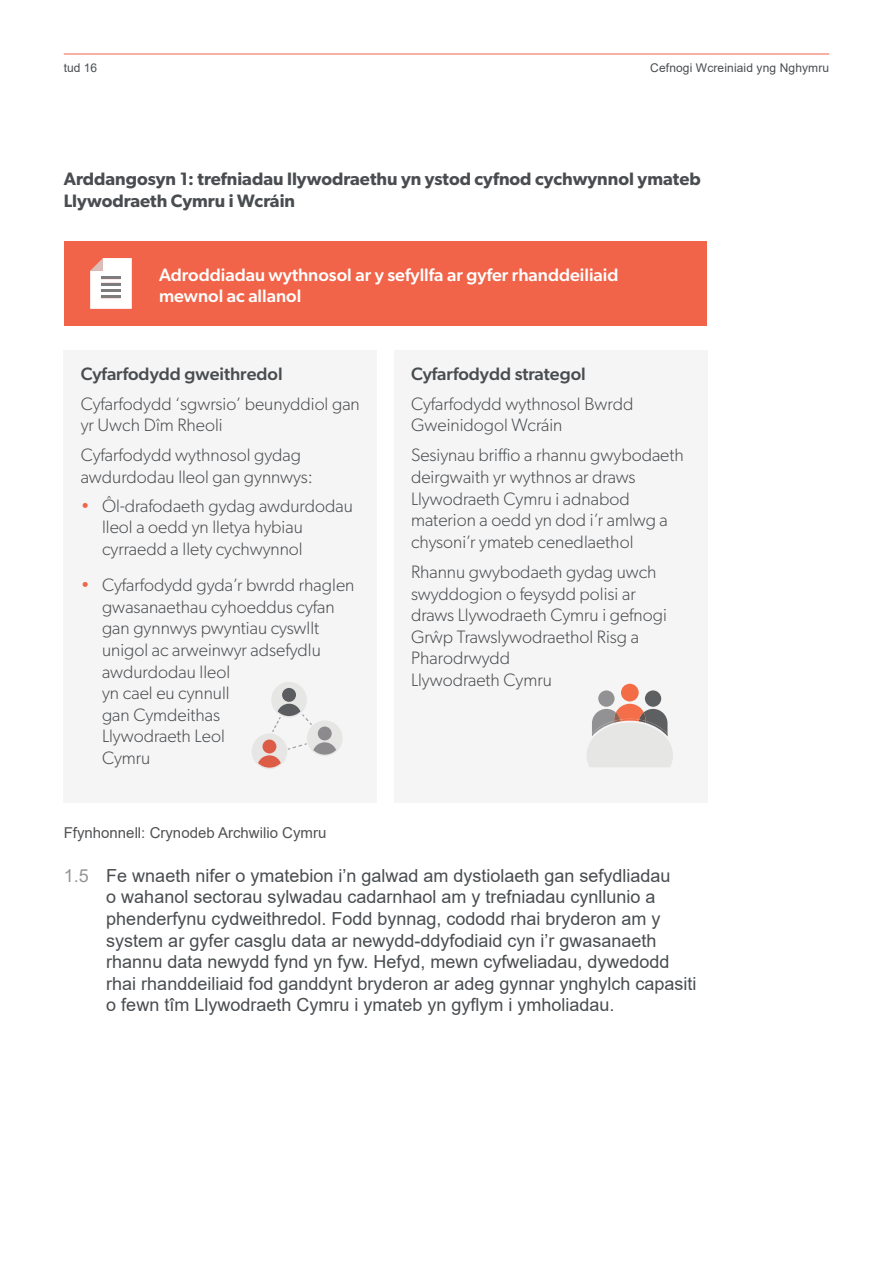
<style>
.page{position:relative;width:893px;height:1263px;background:#fff}
.page>*{position:absolute;margin:0;border:0;box-sizing:border-box;transform-origin:0 0}
.t1{font:300 18px/21.6px "Gibson";color:#494d50}
.t2{font:18px/21.6px "Arial";color:#494d50}
.Box___Figure_Heading{font:600 18px/22.5px "Gibson";color:#494d50}
.t3{font:500 18px/21px "Gibson";color:#fff}
.t4{font:500 18px "Gibson";color:#494d50}
.Exhibit_source{font:15px "Arial";color:#515254}
.t5{font:12px "Arial";letter-spacing:.01em;color:#494d50}
.s1{color:#f16449}
.s2{color:#939598}
</style>
<div class="page">
<hr style="left:64px;top:54px;width:765px;height:1px;background:#f16449">
<div style="left:65px;top:241px;width:642px;height:85px;background:#f16449"></div>
<svg style="left:90px;top:258px;width:42px;height:51px;background:#eee5e3"></svg>
<div style="left:64px;top:350px;width:313px;height:452px;background:#f6f5f5"></div>
<div style="left:394px;top:350px;width:313px;height:452px;background:#f6f5f5"></div>
<svg style="left:252px;top:682px;width:90px;height:87px"></svg>
<div style="left:598px;top:690px;width:17px;height:17px;background:#929194;border-radius:50%"></div>
<div style="left:645px;top:690px;width:16px;height:17px;background:#5d5f61;border-radius:50%"></div>
<div style="left:621px;top:684px;width:18px;height:17px;background:#f36c45;border-radius:50%"></div>
<svg style="left:587px;top:704px;width:86px;height:63px"></svg>
<p class="t5" style="left:64px;top:59px;width:35px">tud 16</p>
<p class="t5" style="left:650px;top:59px;width:180px">Cefnogi Wcreiniaid yng Nghymru</p>
<p class="Box___Figure_Heading" style="left:64px;top:167px;width:638px">Arddangosyn 1: trefniadau llywodraethu yn ystod cyfnod cychwynnol ymateb<br>Llywodraeth Cymru i Wcráin</p>
<p class="t3" style="left:159px;top:264px;width:461px">Adroddiadau wythnosol ar y sefyllfa ar gyfer rhanddeiliaid mewnol ac allanol</p>
<p class="t4" style="left:81px;top:363px;width:203px">Cyfarfodydd gweithredol</p>
<p class="t1" style="left:81px;top:392px;width:280px">Cyfarfodydd ‘sgwrsio’ beunyddiol gan yr Uwch Dîm Rheoli</p>
<p class="t1" style="left:81px;top:444px;width:234px">Cyfarfodydd wythnosol gydag awdurdodau lleol gan gynnwys:</p>
<p class="t1" style="left:102px;top:495px;width:252px;text-indent:-21px"><span class="s1">•</span> Ôl-drafodaeth gydag awdurdodau lleol a oedd yn lletya hybiau cyrraedd a llety cychwynnol</p>
<p class="t1" style="left:102px;top:574px;width:254px;text-indent:-21px"><span class="s1">•</span> Cyfarfodydd gyda’r bwrdd rhaglen gwasanaethau cyhoeddus cyfan gan gynnwys pwyntiau cyswllt unigol ac arweinwyr adsefydlu awdurdodau lleol<br>yn cael eu cynnull<br>gan Cymdeithas<br>Llywodraeth Leol<br>Cymru</p>
<p class="Exhibit_source" style="left:64px;top:823px;width:264px">Ffynhonnell: Crynodeb Archwilio Cymru</p>
<p class="t4" style="left:411px;top:363px;width:176px">Cyfarfodydd strategol</p>
<p class="t1" style="left:411px;top:392px;width:224px">Cyfarfodydd wythnosol Bwrdd<br>Gweinidogol Wcráin</p>
<p class="t1" style="left:411px;top:444px;width:274px">Sesiynau briffio a rhannu gwybodaeth deirgwaith yr wythnos ar draws<br>Llywodraeth Cymru i adnabod materion a oedd yn dod i’r amlwg a chysoni’r ymateb cenedlaethol</p>
<p class="t1" style="left:411px;top:561px;width:257px">Rhannu gwybodaeth gydag uwch swyddogion o feysydd polisi ar draws Llywodraeth Cymru i gefnogi<br>Grŵp Trawslywodraethol Risg a<br>Pharodrwydd<br>Llywodraeth Cymru</p>
<p class="t2" style="left:106px;top:864px;width:592px;text-indent:-43px"><span class="s2">1.5</span> Fe wnaeth nifer o ymatebion i’n galwad am dystiolaeth gan sefydliadau<br>o wahanol sectorau sylwadau cadarnhaol am y trefniadau cynllunio a phenderfynu cydweithredol. Fodd bynnag, cododd rhai bryderon am y system ar gyfer casglu data ar newydd-ddyfodiaid cyn i’r gwasanaeth rhannu data newydd fynd yn fyw. Hefyd, mewn cyfweliadau, dywedodd rhai rhanddeiliaid fod ganddynt bryderon ar adeg gynnar ynghylch capasiti o fewn tîm Llywodraeth Cymru i ymateb yn gyflym i ymholiadau.</p>
</div>
